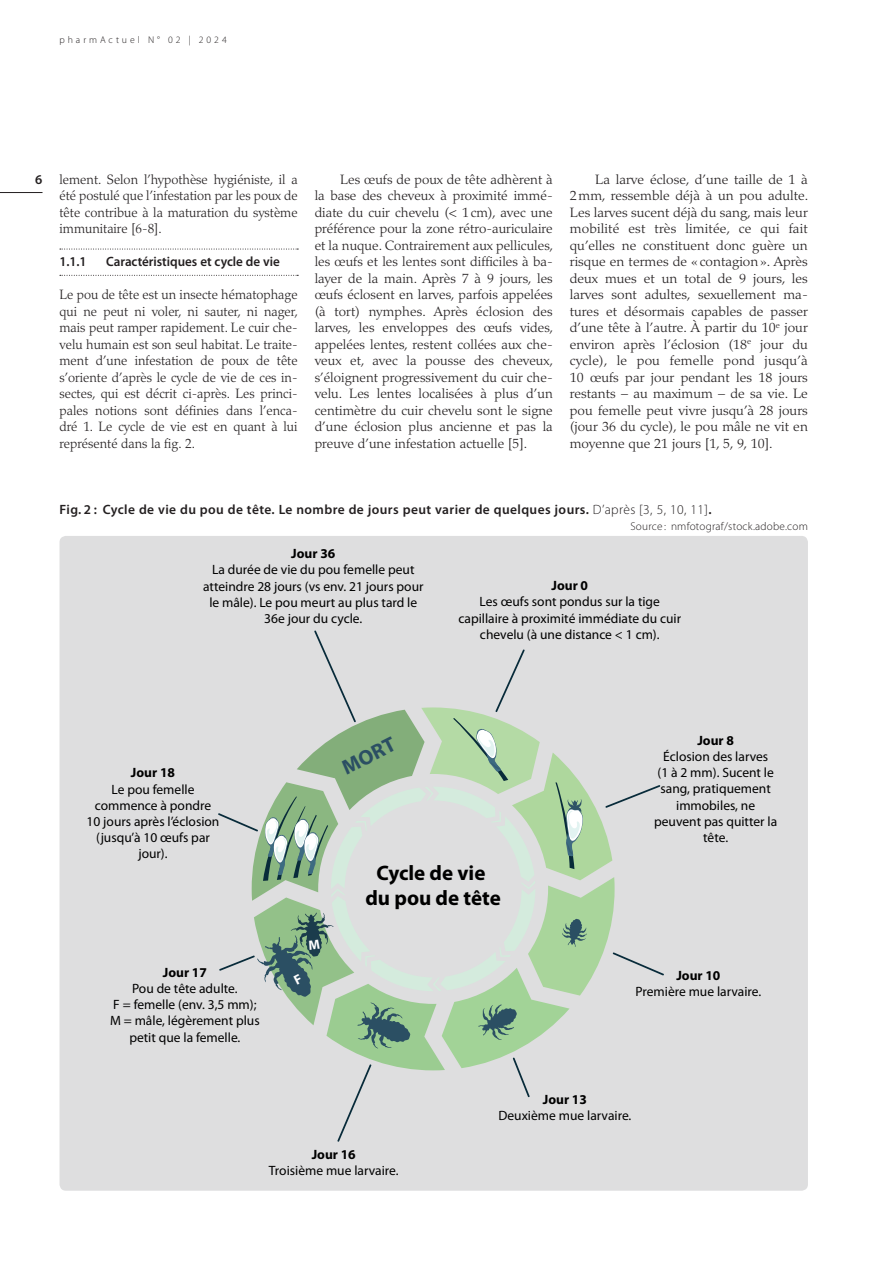
<style>
.page{position:relative;width:893px;height:1263px;background:#fff}
.page>*{position:absolute;margin:0;border:0;box-sizing:border-box;transform-origin:0 0}
.t1{font:700 21px/25.2px "Myriad Pro";color:#000;text-align:center}
.t2{font:700 21px "Myriad Pro";color:#2b4f63}
._05_Grundtext_Einzug{font:300 13.5px/16.5px "Palatino LT Std";color:#231f20;text-align:justify}
.t3{font:13.5px/16.2px "Myriad Pro";color:#000;text-align:center}
._05_Grundtext_normal{font:300 13.5px/16.5px "Palatino LT Std";color:#231f20;text-align:justify}
._07_Bildlegende{font:600 13.5px "Myriad Pro";letter-spacing:.03em;color:#231f20}
._03_Untertitel{font:600 13.5px "Myriad Pro";color:#231f20}
._07_Bildlegende-2{font:300 11.25px "Myriad Pro";letter-spacing:.02em;color:#231f20}
.t4{font:300 9.75px "Myriad Pro";letter-spacing:.3em;color:#231f20}
.s1{font-weight:300}
.s2{font-weight:700}
</style>
<div class="page">
<hr style="left:0;top:192px;width:43px;height:1px;background:#231f20">
<svg style="left:60px;top:249px;width:238px;height:1px"></svg>
<svg style="left:60px;top:275px;width:238px;height:1px"></svg>
<div style="left:60px;top:536px;width:748px;height:655px;background:#dededf;border-radius:6px"></div>
<svg style="left:218px;top:630px;width:446px;height:512px"></svg>
<svg style="left:252px;top:707px;width:363px;height:363px"></svg>
<p class="t4" style="left:60px;top:34px;width:169px">pharmActuel N° 02 | 2024</p>
<p class="_07_Bildlegende" style="left:35px;top:171px;width:9px">6</p>
<p class="_05_Grundtext_Einzug" style="left:60px;top:171px;width:240px">lement. Selon l’hypothèse hygiéniste, il a été postulé que l’infestation par les poux de tête contribue à la maturation du système immunitaire [6-8].</p>
<p class="_03_Untertitel" style="left:60px;top:253px;width:29px">1.1.1</p>
<p class="_03_Untertitel" style="left:106px;top:253px;width:175px">Caractéristiques et cycle de vie</p>
<p class="_05_Grundtext_normal" style="left:60px;top:287px;width:240px">Le pou de tête est un insecte hématophage qui ne peut ni voler, ni sauter, ni nager, mais peut ramper rapidement. Le cuir che&shy;velu humain est son seul habitat. Le traite&shy;ment d’une infestation de poux de tête s’oriente d’après le cycle de vie de ces in&shy;sectes, qui est décrit ci-après. Les princi&shy;pales notions sont définies dans l’enca&shy;dré 1. Le cycle de vie est en quant à lui représenté dans la fig. 2.</p>
<p class="_05_Grundtext_Einzug" style="left:315px;top:171px;width:240px;text-indent:26px">Les œufs de poux de tête adhèrent à la base des cheveux à proximité immé&shy;diate du cuir chevelu (&lt; 1 cm), avec une préférence pour la zone rétro-auriculaire et la nuque. Contrairement aux pellicules, les œufs et les lentes sont difficiles à ba&shy;layer de la main. Après 7 à 9 jours, les œufs éclosent en larves, parfois appelées (à tort) nymphes. Après éclosion des larves, les enveloppes des œufs vides, appelées lentes, restent collées aux che&shy;veux et, avec la pousse des cheveux, s’éloignent progressivement du cuir che&shy;velu. Les lentes localisées à plus d’un centimètre du cuir chevelu sont le signe d’une éclosion plus ancienne et pas la preuve d’une infestation actuelle [5].</p>
<p class="_05_Grundtext_Einzug" style="left:570px;top:171px;width:240px;text-indent:26px">La larve éclose, d’une taille de 1 à 2mm, ressemble déjà à un pou adulte.<br>Les larves sucent déjà du sang, mais leur mobilité est très limitée, ce qui fait qu’elles ne constituent donc guère un risque en termes de « contagion». Après deux mues et un total de 9 jours, les larves sont adultes, sexuellement ma&shy;tures et désormais capables de passer d’une tête à l’autre. À partir du 10<sup>e</sup> jour environ après l’éclosion (18<sup>e</sup> jour du cycle), le pou femelle pond jusqu’à 10 œufs par jour pendant les 18 jours restants – au maximum – de sa vie. Le pou femelle peut vivre jusqu’à 28 jours (jour 36 du cycle), le pou mâle ne vit en moyenne que 21 jours [1, 5, 9, 10].</p>
<p class="_07_Bildlegende" style="left:60px;top:501px;width:654px">Fig. 2 : Cycle de vie du pou de tête. Le nombre de jours peut varier de quelques jours. <span class="s1">D’après [3, 5, 10, 11]</span>.</p>
<p class="_07_Bildlegende-2" style="left:630px;top:520px;width:179px">Source : nmfotograf/stock.adobe.com</p>
<p class="t3" style="left:203px;top:545px;width:222px"><span class="s2">Jour 36<br></span>La durée de vie du pou femelle peut atteindre 28 jours (vs env. 21 jours pour le mâle). Le pou meurt au plus tard le<br>36e jour du cycle.</p>
<p class="t3" style="left:458px;top:577px;width:224px"><span class="s2">Jour 0<br></span>Les œufs sont pondus sur la tige capillaire à proximité immédiate du cuir chevelu (à une distance &lt; 1 cm).</p>
<p class="t3" style="left:87px;top:764px;width:134px"><span class="s2">Jour 18<br></span>Le pou femelle commence à pondre<br>10 jours après l’éclosion (jusqu’à 10 œufs par jour).</p>
<p class="t2" style="left:337px;top:756px;width:58px;rotate:-27deg">MORT</p>
<p class="t1" style="left:365px;top:859px;width:137px">Cycle de vie du pou de tête</p>
<p class="t3" style="left:654px;top:732px;width:125px"><span class="s2">Jour 8<br></span>Éclosion des larves<br>(1 à 2 mm). Sucent le sang, pratiquement immobiles, ne peuvent pas quitter la tête.</p>
<p class="t3" style="left:110px;top:964px;width:151px"><span class="s2">Jour 17<br></span>Pou de tête adulte.<br>F = femelle (env. 3,5 mm);<br>M = mâle, légèrement plus petit que la femelle.</p>
<p class="t3" style="left:269px;top:1146px;width:131px"><span class="s2">Jour 16<br></span>Troisième mue larvaire.</p>
<p class="t3" style="left:635px;top:967px;width:127px"><span class="s2">Jour 10<br></span>Première mue larvaire.</p>
<p class="t3" style="left:498px;top:1091px;width:134px"><span class="s2">Jour 13<br></span>Deuxième mue larvaire.</p>
</div>
